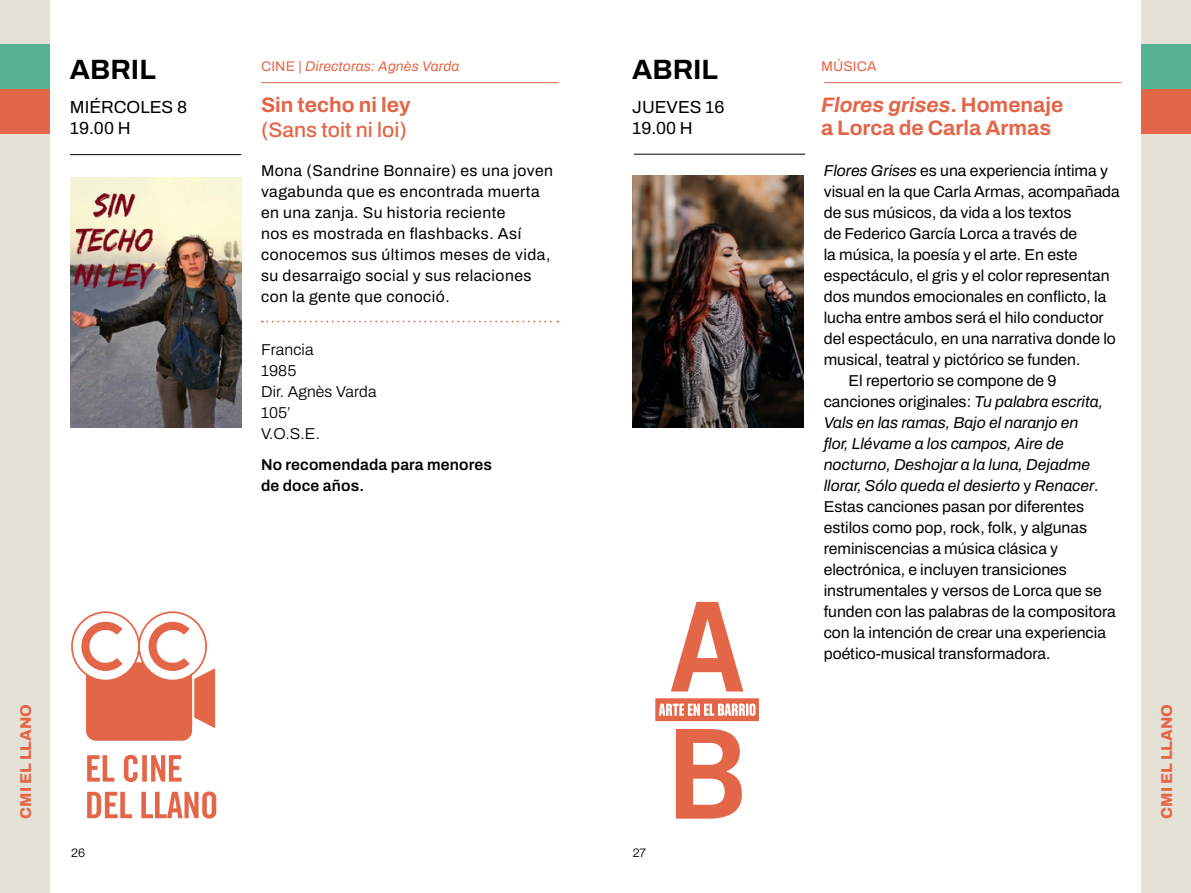
<style>
.page{position:relative;width:1191px;height:893px;background:#fff}
.page>*{position:absolute;margin:0;border:0;box-sizing:border-box;transform-origin:0 0}
.t1{font:700 28px "Archivo";color:#000}
.t2{font:700 21px/22.8px "Archivo";color:#e46648}
.t3{font:500 21px "Archivo";color:#e46648}
.t4{font:17.5px/21px "Archivo";color:#000}
.t5{font:15.75px "Archivo";color:#000}
.t6{font:15.75px/21px "Archivo";letter-spacing:.03em;color:#000}
.t7{font:italic 15.75px "Archivo";color:#000}
.t8{font:300 15.75px/21px "Archivo";letter-spacing:.01em;color:#000}
.t9{font:600 15.75px/21px "Archivo";letter-spacing:.01em;color:#000}
.t10{font:800 15.75px "Archivo";color:#e46648}
.t11{font:italic 14px "Archivo";letter-spacing:.01em;color:#e46648}
.t12{font:14px "Archivo";letter-spacing:.01em;color:#e46648}
.t13{font:300 12.25px "Archivo";color:#000}
.s1{font-style:normal}
.s2{font-style:italic}
</style>
<div class="page">
<hr style="left:261px;top:82px;width:297px;height:1px;background:#e46648">
<hr style="left:824px;top:82px;width:297px;height:1px;background:#e46648">
<div style="left:0;top:0;width:50px;height:893px;background:#e4e2d7"></div>
<div style="left:1141px;top:0;width:50px;height:893px;background:#e4e2d7"></div>
<div style="left:1141px;top:45px;width:50px;height:44px;background:#55b393"></div>
<div style="left:0;top:45px;width:50px;height:44px;background:#55b393"></div>
<div style="left:1141px;top:89px;width:50px;height:45px;background:#e46648"></div>
<div style="left:0;top:89px;width:50px;height:45px;background:#e46648"></div>
<hr style="left:70px;top:154px;width:171px;height:1px;background:#000">
<img style="left:70px;top:177px;width:171px;height:251px">
<svg style="left:262px;top:321px;width:296px;height:1px"></svg>
<svg style="left:71px;top:611px;width:69px;height:70px"></svg>
<svg style="left:138px;top:611px;width:69px;height:70px"></svg>
<svg style="left:79px;top:619px;width:136px;height:122px"></svg>
<svg style="left:87px;top:791px;width:129px;height:28px"></svg>
<svg style="left:87px;top:755px;width:95px;height:27px"></svg>
<svg style="left:655px;top:698px;width:104px;height:23px"></svg>
<svg style="left:676px;top:729px;width:66px;height:90px"></svg>
<svg style="left:671px;top:602px;width:72px;height:89px"></svg>
<img style="left:632px;top:176px;width:171px;height:252px">
<hr style="left:634px;top:154px;width:171px;height:1px;background:#000">
<h1 class="t1" style="left:70px;top:48px;width:87px">ABRIL</h1>
<p class="t4" style="left:70px;top:96px;width:119px">MIÉRCOLES 8<br>19.00 H</p>
<p class="t11" style="left:261px;top:56px;width:200px"><span class="s1">CINE |</span> Directoras: Agnès Varda</p>
<h2 class="t2" style="left:261px;top:94px;width:151px">Sin techo ni ley</h2>
<h2 class="t3" style="left:261px;top:114px;width:147px">(Sans toit ni loi)</h2>
<p class="t6" style="left:261px;top:160px;width:293px">Mona (Sandrine Bonnaire) es una joven vagabunda que es encontrada muerta en una zanja. Su historia reciente<br>nos es mostrada en flashbacks. Así conocemos sus últimos meses de vida, su desarraigo social y sus relaciones con la gente que conoció.</p>
<p class="t8" style="left:261px;top:339px;width:117px">Francia<br>1985<br>Dir. Agnès Varda<br>105’<br>V.O.S.E.</p>
<p class="t9" style="left:261px;top:454px;width:232px">No recomendada para menores de doce años.</p>
<h1 class="t1" style="left:632px;top:48px;width:87px">ABRIL</h1>
<p class="t12" style="left:821px;top:56px;width:57px">MÚSICA</p>
<h2 class="t2" style="left:821px;top:94px;width:244px"><span class="s2">Flores grises</span>. Homenaje a Lorca de Carla Armas</h2>
<p class="t5" style="left:823px;top:159px;width:286px"><span class="s2">Flores Grises</span> es una experiencia íntima y</p>
<p class="t5" style="left:823px;top:180px;width:297px">visual en la que Carla Armas, acompañada</p>
<p class="t5" style="left:823px;top:201px;width:249px">de sus músicos, da vida a los textos</p>
<p class="t5" style="left:823px;top:222px;width:255px">de Federico García Lorca a través de</p>
<p class="t5" style="left:823px;top:243px;width:255px">la música, la poesía y el arte. En este</p>
<p class="t5" style="left:823px;top:264px;width:287px">espectáculo, el gris y el color representan</p>
<p class="t5" style="left:823px;top:285px;width:284px">dos mundos emocionales en conflicto, la</p>
<p class="t5" style="left:823px;top:306px;width:282px">lucha entre ambos será el hilo conductor</p>
<p class="t5" style="left:823px;top:327px;width:294px">del espectáculo, en una narrativa donde lo</p>
<p class="t5" style="left:823px;top:348px;width:258px">musical, teatral y pictórico se funden.</p>
<p class="t5" style="left:848px;top:368px;width:209px">El repertorio se compone de 9</p>
<p class="t5" style="left:823px;top:389px;width:281px">canciones originales: <span class="s2">Tu palabra escrita,</span></p>
<p class="t7" style="left:823px;top:410px;width:256px">Vals en las ramas, Bajo el naranjo en</p>
<p class="t7" style="left:823px;top:431px;width:241px">flor, Llévame a los campos, Aire de</p>
<p class="t7" style="left:823px;top:452px;width:268px">nocturno, Deshojar a la luna, Dejadme</p>
<p class="t7" style="left:823px;top:473px;width:276px">llorar, Sólo queda el desierto <span class="s1">y</span> Renacer<span class="s1">.</span></p>
<p class="t5" style="left:823px;top:494px;width:262px">Estas canciones pasan por diferentes</p>
<p class="t5" style="left:823px;top:515px;width:265px">estilos como pop, rock, folk, y algunas</p>
<p class="t5" style="left:823px;top:536px;width:236px">reminiscencias a música clásica y</p>
<p class="t5" style="left:823px;top:557px;width:245px">electrónica, e incluyen transiciones</p>
<p class="t5" style="left:823px;top:578px;width:280px">instrumentales y versos de Lorca que se</p>
<p class="t5" style="left:823px;top:599px;width:293px">funden con las palabras de la compositora</p>
<p class="t5" style="left:823px;top:620px;width:284px">con la intención de crear una experiencia</p>
<p class="t5" style="left:823px;top:641px;width:228px">poético-musical transformadora.</p>
<p class="t4" style="left:632px;top:96px;width:94px">JUEVES 16<br>19.00 H</p>
<p class="t10" style="left:14px;top:819px;width:116px;rotate:-90deg">CMI EL LLANO</p>
<p class="t10" style="left:1154px;top:819px;width:116px;rotate:-90deg">CMI EL LLANO</p>
<p class="t13" style="left:71px;top:844px;width:15px">26</p>
<p class="t13" style="left:632px;top:844px;width:15px">27</p>
</div>
